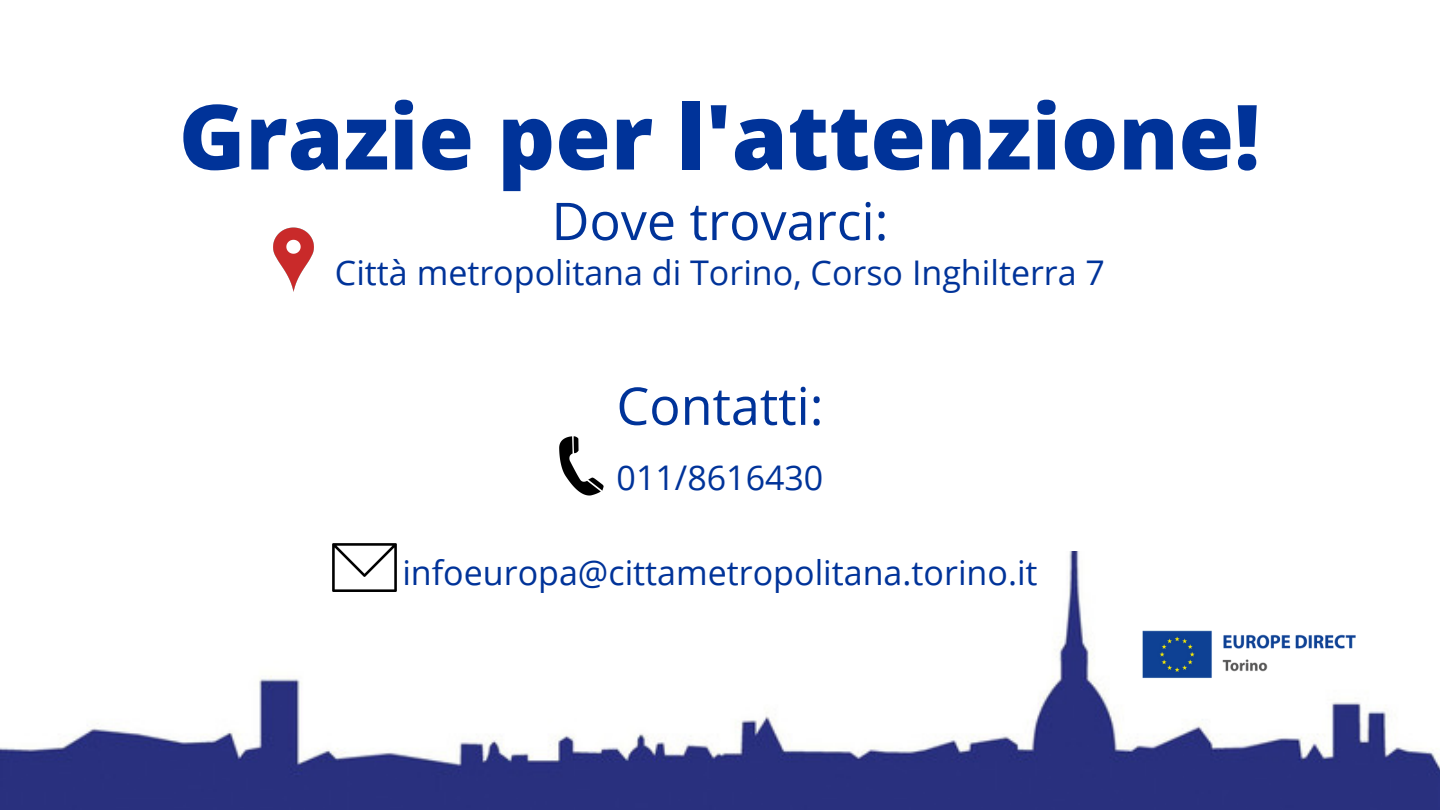
<style>
.page{position:relative;width:1440px;height:810px;background:#fff}
.page>*{position:absolute;margin:0;border:0;box-sizing:border-box;transform-origin:0 0}
.t1{font:800 90px "Open Sans";color:#039}
.t2{font:52px "Open Sans";color:#039}
.t3{font:34px "Open Sans";color:#039}
</style>
<div class="page">
<img style="left:0;top:552px;width:1440px;height:258px">
<img style="left:1139px;top:624px;width:220px;height:57px">
<img style="left:274px;top:227px;width:39px;height:65px">
<img style="left:560px;top:436px;width:44px;height:60px">
<img style="left:332px;top:544px;width:64px;height:48px">
<h1 class="t1" style="left:179px;top:73px;width:1083px">Grazie per l'attenzione!</h1>
<h2 class="t2" style="left:552px;top:185px;width:338px">Dove trovarci:</h2>
<p class="t3" style="left:335px;top:248px;width:772px">Città metropolitana di Torino, Corso Inghilterra 7</p>
<h2 class="t2" style="left:616px;top:369px;width:209px">Contatti:</h2>
<p class="t3" style="left:617px;top:454px;width:208px">011/8616430</p>
<p class="t3" style="left:402px;top:548px;width:637px">infoeuropa@cittametropolitana.torino.it</p>
</div>
